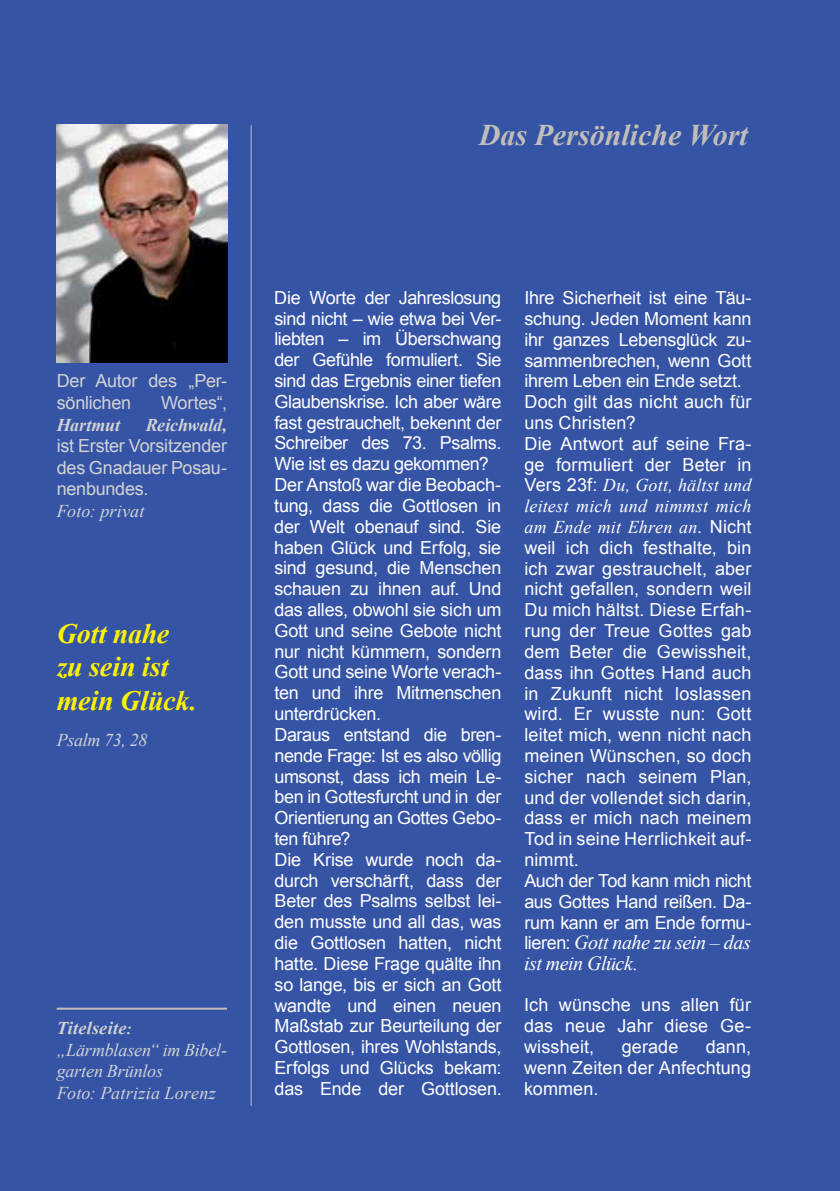
<style>
.page{position:relative;width:840px;height:1191px;background:#fff}
.page>*{position:absolute;margin:0;border:0;box-sizing:border-box;transform-origin:0 0}
.t1{font:italic 700 30px "Times New Roman";color:#c1beb9}
.t2{font:italic 700 28px/33.6px "Times New Roman";letter-spacing:-.005em;color:#fff200}
.t3{font:italic 20px/20.8px "Times New Roman";letter-spacing:-.025em;color:#fff}
.t4{font:18px/20.8px "Arial";letter-spacing:-.015em;color:#fff}
.t5{font:18px/20.8px "Arial";letter-spacing:.005em;color:#fff}
.t6{font:italic 18px/21.6px "Times New Roman";letter-spacing:-.005em;color:#d1d3d4}
.t7{font:18px/21.6px "Arial";letter-spacing:-.015em;color:#d1d3d4}
.t8{font:italic 18px/20.8px "Times New Roman";letter-spacing:.01em;color:#fff;text-align:justify}
.t9{font:italic 700 18px "Times New Roman";letter-spacing:-.01em;color:#d1d3d4}
.s1{font-weight:700}
.s2{font-weight:700;font-size:16px}
.s3{font-family:"Arial";font-style:normal}
.s4{font-family:"Arial";font-style:normal;font-size:18px}
</style>
<div class="page">
<div style="left:0;top:0;width:839px;height:1191px;background:#3654a5"></div>
<hr style="left:250px;top:125px;width:1px;height:981px;background:#c1beb9">
<hr style="left:57px;top:1007px;width:170px;height:2px;background:#c1beb9">
<img style="left:57px;top:125px;width:170px;height:238px">
<h1 class="t1" style="left:478px;top:114px;width:270px">Das Persönliche Wort</h1>
<p class="t7" style="left:57px;top:370px;width:172px">Der Autor des „Per&shy;sönlichen</p>
<p class="t7" style="left:161px;top:392px;width:67px">Wortes“,</p>
<p class="t9" style="left:57px;top:412px;width:65px">Hartmut</p>
<p class="t9" style="left:146px;top:412px;width:83px">Reichwald,</p>
<p class="t7" style="left:57px;top:435px;width:172px;text-align:justify">ist Erster Vorsitzender des Gnadauer Posau&shy;nenbundes.</p>
<p class="t6" style="left:57px;top:500px;width:89px">Foto: privat</p>
<h2 class="t2" style="left:57px;top:616px;width:142px">Gott nahe zu sein ist mein Glück.</h2>
<p class="t6" style="left:57px;top:729px;width:92px">Psalm 73, 28</p>
<p class="t6" style="left:57px;top:1016px;width:172px"><span class="s1">Titelseite</span><span class="s2">: </span>„Lärmblasen“ im Bibel&shy;garten Brünlos<br>Foto: Patrizia Lorenz</p>
<p class="t4" style="left:274px;top:287px;width:229px">Die Worte der Jahreslosung sind nicht – wie etwa bei Ver&shy;liebten – im Überschwang der Gefühle formuliert. Sie sind das Ergebnis einer tiefen<br>Glaubenskrise. Ich aber wäre fast gestrauchelt, bekennt der<br>Schreiber des 73. Psalms.<br>Wie ist es dazu gekommen?<br>Der Anstoß war die Beobach&shy;tung, dass die Gottlosen in der Welt obenauf sind. Sie haben Glück und Erfolg, sie sind gesund, die Menschen schauen zu ihnen auf. Und das alles, obwohl sie sich um<br>Gott und seine Gebote nicht nur nicht kümmern, sondern<br>Gott und seine Worte verach&shy;ten und ihre Mitmenschen unterdrücken.<br>Daraus entstand die bren&shy;nende Frage: Ist es also völlig umsonst, dass ich mein Le&shy;ben in Gottesfurcht und in der<br>Orientierung an Gottes Gebo&shy;ten führe?<br>Die Krise wurde noch da&shy;durch verschärft, dass der<br>Beter des Psalms selbst lei&shy;den musste und all das, was die Gottlosen hatten, nicht hatte. Diese Frage quälte ihn so lange, bis er sich an Gott wandte und einen neuen<br>Maßstab zur Beurteilung der<br>Gottlosen, ihres Wohlstands,<br>Erfolgs und Glücks bekam: das Ende der Gottlosen.</p>
<p class="t4" style="left:524px;top:287px;width:228px">Ihre Sicherheit ist eine Täu&shy;schung. Jeden Moment kann ihr ganzes Lebensglück zu&shy;sammenbrechen, wenn Gott ihrem Leben ein Ende setzt.<br>Doch gilt das nicht auch für uns Christen?<br>Die Antwort auf seine Fra&shy;ge formuliert der Beter in</p>
<p class="t8" style="left:524px;top:474px;width:228px"><span class="s3">Vers 23f:</span> Du, Gott, hältst und leitest mich und nimmst mich am Ende mit Ehren an<span class="s3">. Nicht</span></p>
<p class="t5" style="left:524px;top:537px;width:228px">weil ich dich festhalte, bin ich zwar gestrauchelt, aber nicht gefallen, sondern weil<br>Du mich hältst. Diese Erfah&shy;rung der Treue Gottes gab dem Beter die Gewissheit, dass ihn Gottes Hand auch in Zukunft nicht loslassen wird. Er wusste nun: Gott leitet mich, wenn nicht nach meinen Wünschen, so doch sicher nach seinem Plan, und der vollendet sich darin, dass er mich nach meinem<br>Tod in seine Herrlichkeit auf&shy;nimmt.<br>Auch der Tod kann mich nicht aus Gottes Hand reißen. Da&shy;rum kann er am Ende formu-</p>
<p class="t3" style="left:523px;top:931px;width:228px"><span class="s4">lieren:</span> Gott nahe zu sein – das ist mein Glück.</p>
<p class="t4" style="left:523px;top:994px;width:228px;text-align:justify">Ich wünsche uns allen für das neue Jahr diese Ge&shy;wissheit,</p>
<p class="t4" style="left:523px;top:1036px;width:228px;text-align:justify;text-indent:181px">dann, wenn Zeiten der Anfechtung kommen.</p>
<p class="t4" style="left:621px;top:1036px;width:58px">gerade</p>
</div>
